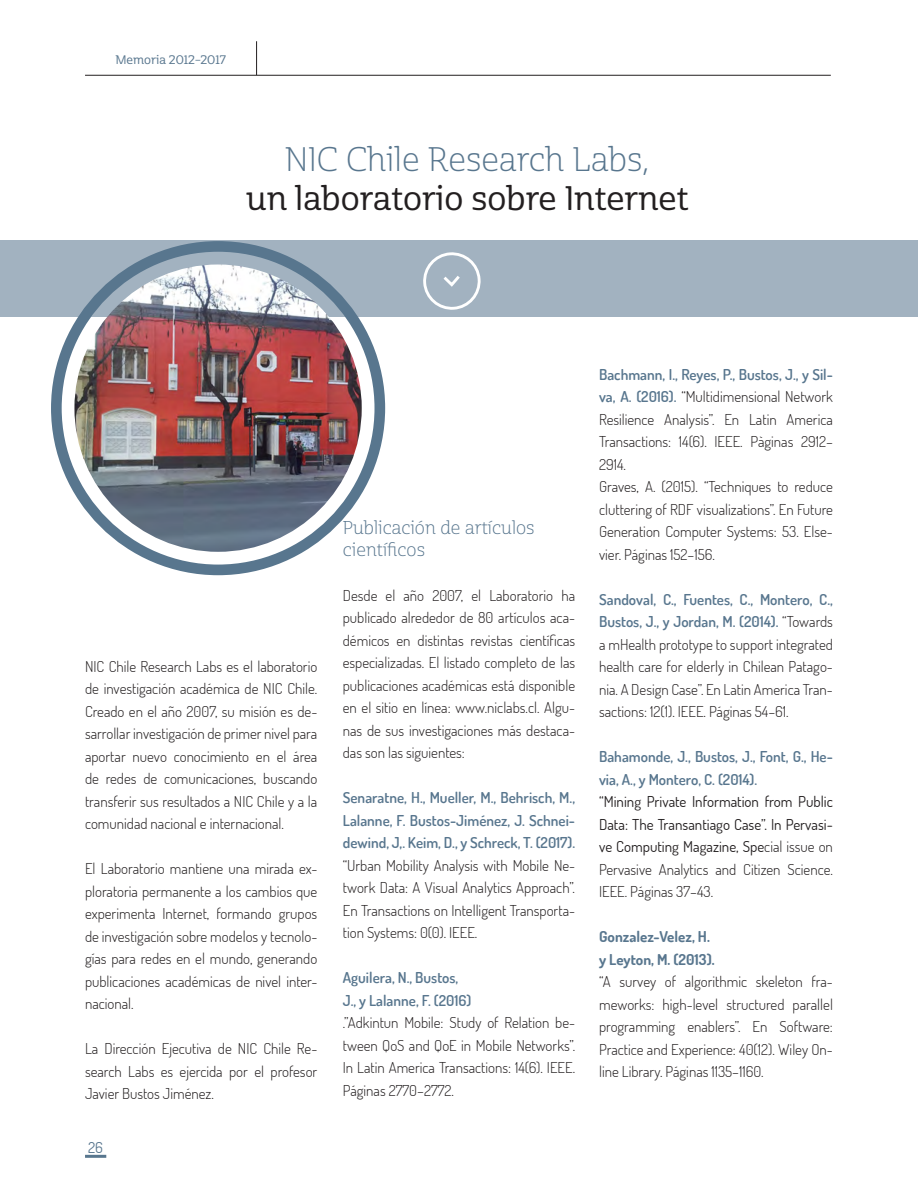
<style>
.page{position:relative;width:918px;height:1188px;background:#fff}
.page>*{position:absolute;margin:0;border:0;box-sizing:border-box;transform-origin:0 0}
.TITULO_1{font:33px "Cabrito Semi Nor Med";color:#231f20}
.TITULO_1-2{font:33px "Cabrito Semi Nor Lig";color:#58768e}
.TITULO_1-3{font:18px/21.6px "Cabrito Semi Nor Lig";color:#58768e}
.texto_general{font:300 15px/22.5px "Dosis";color:#231f20;text-align:justify}
.texto_general-2{font:15px/22.5px "Dosis";color:#231f20;text-align:justify}
.texto_general-3{font:600 15px/22.5px "Dosis";color:#58768e}
.texto_general-4{font:700 15px "Dosis";color:#58768e}
.t1{font:15px "Dosis";color:#58768e}
.t2{font:12px "Cabrito Semi Nor Med";color:#58768e}
.s1{font-weight:600;color:#58768e}
.s2{font-weight:300}
</style>
<div class="page">
<hr style="left:85px;top:75px;width:746px;height:1px;background:#231f20">
<hr style="left:256px;top:41px;width:1px;height:34px;background:#231f20">
<hr style="left:85px;top:1155px;width:21px;height:3px;background:#58768e">
<div style="left:0;top:241px;width:918px;height:76px;background:#a2b2c0"></div>
<svg style="left:423px;top:252px;width:58px;height:58px"></svg>
<div style="left:51px;top:241px;width:334px;height:334px;border:11px solid #58768e;border-radius:50%"></div>
<img style="left:74px;top:265px;width:288px;height:287px;border-radius:144px">
<p class="t2" style="left:116px;top:53px;width:112px">Memoria 2012–2017</p>
<p class="TITULO_1-2" style="left:285px;top:139px;width:366px">NIC Chile Research Labs,</p>
<p class="TITULO_1" style="left:246px;top:179px;width:444px">un laboratorio sobre Internet</p>
<p class="texto_general" style="left:85px;top:655px;width:234px">NIC Chile Research Labs es el laboratorio de investigación académica de NIC Chile.<br>Creado en el año 2007, su misión es de&shy;sarrollar investigación de primer nivel para aportar nuevo conocimiento en el área de redes de comunicaciones, buscando transferir sus resultados a NIC Chile y a la comunidad nacional e internacional.</p>
<p class="texto_general" style="left:85px;top:857px;width:234px">El Laboratorio mantiene una mirada ex&shy;ploratoria permanente a los cambios que experimenta Internet, formando grupos de investigación sobre modelos y tecnolo&shy;gías para redes en el mundo, generando publicaciones académicas de nivel inter&shy;nacional.</p>
<p class="texto_general" style="left:85px;top:1037px;width:234px">La Dirección Ejecutiva de NIC Chile Re&shy;search Labs es ejercida por el profesor Javier Bustos Jiménez.</p>
<p class="t1" style="left:88px;top:1137px;width:16px">26</p>
<p class="TITULO_1-3" style="left:343px;top:518px;width:193px">Publicación de artículos científicos</p>
<p class="texto_general" style="left:343px;top:584px;width:234px">Desde el año 2007, el Laboratorio ha publicado alrededor de 80 artículos aca&shy;démicos en distintas revistas científicas especializadas. El listado completo de las publicaciones académicas está disponible en el sitio en línea: www.niclabs.cl. Algu&shy;nas de sus investigaciones más destaca&shy;das son las siguientes:</p>
<p class="texto_general" style="left:343px;top:786px;width:234px"><span class="s1">Senaratne, H., Mueller, M., Behrisch, M., Lalanne, F. Bustos-Jiménez, J. Schnei&shy;dewind, J,. Keim, D., y Schreck, T. (2017). </span>“Urban Mobility Analysis with Mobile Ne&shy;twork Data: A Visual Analytics Approach”.<br>En Transactions on Intelligent Transporta&shy;tion Systems: 0(0). IEEE.</p>
<p class="texto_general-3" style="left:343px;top:966px;width:117px">Aguilera, N., Bustos,</p>
<p class="texto_general-3" style="left:343px;top:989px;width:130px">J., y Lalanne, F. (2016)</p>
<p class="texto_general" style="left:343px;top:1011px;width:234px">.”Adkintun Mobile: Study of Relation be&shy;tween QoS and QoE in Mobile Networks”.<br>In Latin America Transactions: 14(6). IEEE.<br>Páginas 2770–2772.</p>
<p class="texto_general" style="left:599px;top:363px;width:235px"><span class="s1">Bachmann, I., Reyes, P., Bustos, J., y Sil&shy;va, A. (2016).</span> “Multidimensional Network Resilience Analysis”. En Latin America Transactions: 14(6). IEEE. Pàginas 2912– 2914.</p>
<p class="texto_general" style="left:599px;top:475px;width:235px">Graves, A. (2015). “Techniques to reduce cluttering of RDF visualizations”. En Future Generation Computer Systems: 53. Else&shy;vier. Páginas 152–156.</p>
<p class="texto_general" style="left:599px;top:588px;width:235px"><span class="s1">Sandoval, C., Fuentes, C., Montero, C., Bustos, J., y Jordan, M. (2014).</span> “Towards a mHealth prototype to support integrated health care for elderly in Chilean Patago&shy;nia. A Design Case”. En Latin America Tran&shy;sactions: 12(1). IEEE. Páginas 54–61.</p>
<p class="texto_general-3" style="left:599px;top:745px;width:235px">Bahamonde, J., Bustos, J., Font, G., He&shy;via, A., y Montero, C. (2014).</p>
<p class="texto_general-2" style="left:599px;top:790px;width:235px">“Mining Private Information from Public Data: The Transantiago Case”. In Pervasi&shy;ve Computing Magazine, Spe<span class="s2">cial issue on Pervasive Analytics and Citizen Science.<br>IEEE. Páginas 37–43.</span></p>
<p class="texto_general-4" style="left:599px;top:927px;width:112px">Gonzalez-Velez, H.</p>
<p class="texto_general-4" style="left:599px;top:950px;width:117px">y Leyton, M. (2013).</p>
<p class="texto_general" style="left:599px;top:970px;width:235px">“A survey of algorithmic skeleton fra&shy;meworks: high-level structured parallel programming enablers”. En Software:<br>Practice and Experience: 40(12). Wiley On&shy;line Library. Páginas 1135–1160.</p>
</div>
